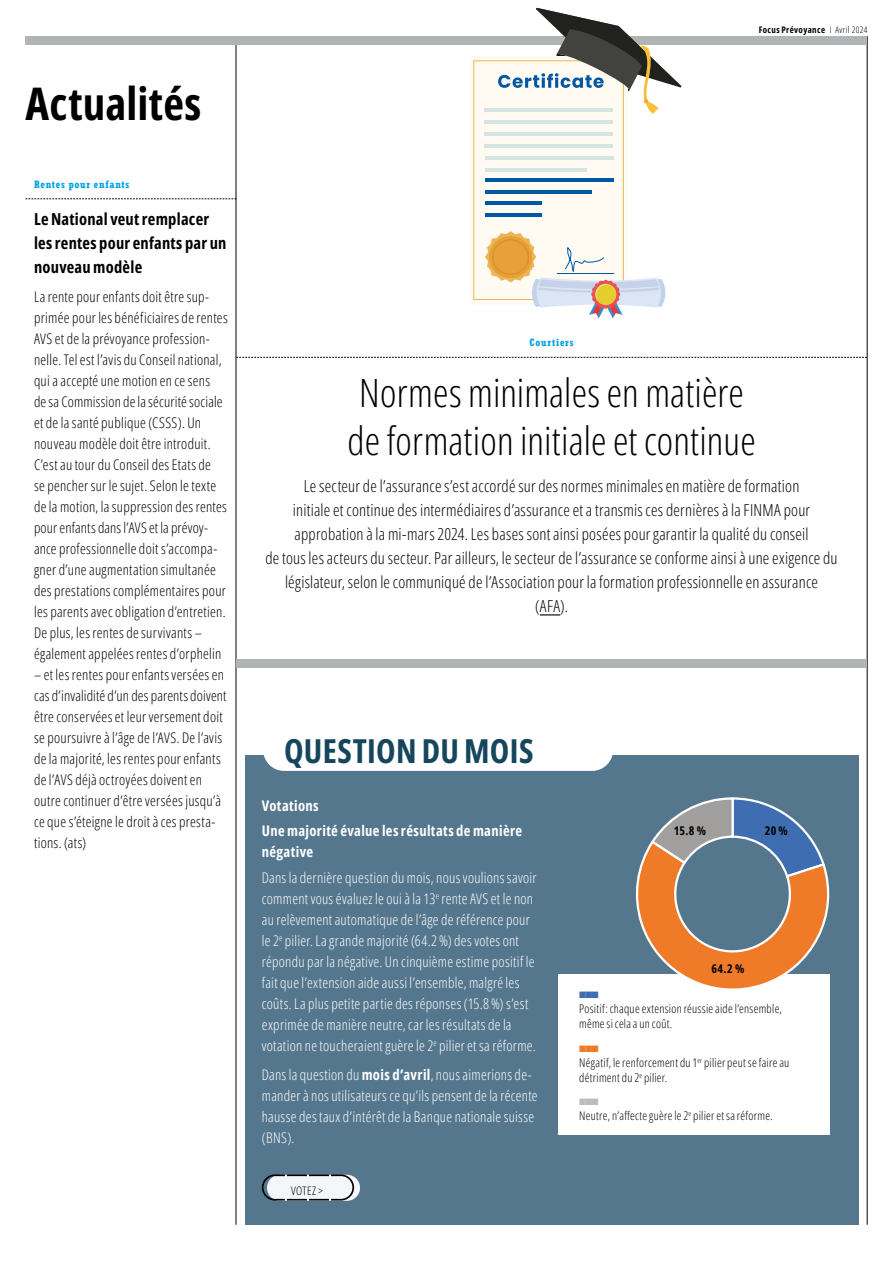
<style>
.page{position:relative;width:893px;height:1263px;background:#fff}
.page>*{position:absolute;margin:0;border:0;box-sizing:border-box;transform-origin:0 0}
.t1{font:700 45px "Open Sans Condensed";letter-spacing:.005em;color:#000}
.t2{font:300 39px/48px "Open Sans Condensed";letter-spacing:.005em;color:#000;text-align:center}
.t3{font:700 33px "Open Sans Condensed";letter-spacing:.01em;color:#15465d}
.t4{font:300 16.5px/24px "Open Sans Condensed";letter-spacing:.015em;color:#000;text-align:center}
.t5{font:700 16.5px/24px "Open Sans Condensed";letter-spacing:.015em;color:#000}
.t6{font:300 14.7px/21px "Open Sans Condensed";letter-spacing:.02em;color:#000}
.t7{font:300 14.7px/21px "Open Sans Condensed";letter-spacing:.02em;color:#fff}
.t8{font:700 14.7px/25.2px "Open Sans Condensed";letter-spacing:.025em;color:#fff}
.t9{font:300 12px/15px "Open Sans Condensed";letter-spacing:.02em;color:#000}
.t10{font:700 12px "Open Sans Condensed";color:#000}
.t11{font:12px "Lucida Console";color:#3e6db1}
.t12{font:12px "Lucida Console";color:#ef7b29}
.t13{font:12px "Lucida Console";color:#bbbdbd}
.t14{font:300 11.7px "Open Sans Condensed";letter-spacing:.035em;color:#000}
.t15{font:700 condensed 10.5px "Rockwell";letter-spacing:.075em;color:#00a1e5}
.t16{font:700 9px "Open Sans Condensed";letter-spacing:.04em;color:#000}
.s1{font-weight:300}
.s2{font-weight:700}
</style>
<div class="page">
<hr style="left:867px;top:36px;width:1px;height:1189px;background:#000">
<div style="left:26px;top:36px;width:841px;height:9px;background:#b1b4b4"></div>
<hr style="left:236px;top:45px;width:1px;height:1180px;background:#000">
<div style="left:245px;top:755px;width:614px;height:469px;background:#55778e"></div>
<div style="left:265px;top:719px;width:347px;height:50px;background:#fff;border-radius:20px"></div>
<div style="left:263px;top:717px;width:350px;height:54px;border:3px solid #fff;border-radius:20px"></div>
<div style="left:267px;top:1175px;width:93px;height:26px;background:#f5f6f9;border-radius:13px"></div>
<svg style="left:261px;top:1174px;width:94px;height:27px"></svg>
<svg style="left:236px;top:357px;width:631px;height:1px"></svg>
<svg style="left:540px;top:614px;width:20px;height:1px"></svg>
<svg style="left:26px;top:198px;width:210px;height:1px"></svg>
<div style="left:236px;top:659px;width:631px;height:9px;background:#b1b4b4"></div>
<div style="left:470px;top:56px;width:158px;height:248px;background:#fffaf2"></div>
<hr style="left:485px;top:108px;width:128px;height:3px;background:#d5e4e3">
<hr style="left:485px;top:120px;width:128px;height:3px;background:#d5e4e3">
<hr style="left:485px;top:132px;width:128px;height:4px;background:#d5e4e3">
<hr style="left:485px;top:144px;width:128px;height:4px;background:#d5e4e3">
<hr style="left:486px;top:156px;width:128px;height:4px;background:#d5e4e3">
<hr style="left:486px;top:168px;width:101px;height:4px;background:#d5e4e3">
<hr style="left:486px;top:178px;width:128px;height:4px;background:#0058a3">
<hr style="left:486px;top:190px;width:106px;height:4px;background:#0058a3">
<hr style="left:486px;top:201px;width:56px;height:3px;background:#0058a3">
<hr style="left:486px;top:214px;width:56px;height:3px;background:#0058a3">
<div style="left:473px;top:60px;width:151px;height:240px;border:1px solid #edb553"></div>
<svg style="left:485px;top:231px;width:181px;height:87px"></svg>
<svg style="left:498px;top:8px;width:183px;height:106px"></svg>
<div style="left:558px;top:974px;width:271px;height:161px;background:#fff"></div>
<svg style="left:635px;top:797px;width:195px;height:207px"></svg>
<h1 class="t1" style="left:26px;top:72px;width:177px">Actualités</h1>
<p class="t15" style="left:34px;top:178px;width:97px">Rentes pour enfants</p>
<p class="t5" style="left:34px;top:206px;width:194px">Le National veut remplacer les rentes pour enfants par un nouveau modèle</p>
<p class="t6" style="left:34px;top:286px;width:195px">La rente pour enfants doit être sup&shy;primée pour les bénéficiaires de rentes AVS et de la prévoyance profession&shy;nelle. Tel est l’avis du Conseil national, qui a accepté une motion en ce sens<br>de sa Commission de la sécurité sociale et de la santé publique (CSSS). Un nouveau modèle doit être introduit.<br>C’est au tour du Conseil des Etats de<br>se pencher sur le sujet. Selon le texte de la motion, la suppression des rentes pour enfants dans l’AVS et la prévoy&shy;ance professionnelle doit s’accompa&shy;gner d’une augmentation simultanée des prestations complémentaires pour les parents avec obligation d’entretien.<br>De plus, les rentes de survivants – également appelées rentes d’orphelin</p>
<p class="t6" style="left:34px;top:664px;width:194px">– et les rentes pour enfants versées en cas d’invalidité d’un des parents doivent être conservées et leur versement doit se poursuivre à l’âge de l’AVS. De l’avis de la majorité, les rentes pour enfants de l’AVS déjà octroyées doivent en outre continuer d’être versées jusqu’à ce que s’éteigne le droit à ces presta&shy;tions. (ats)</p>
<p class="t16" style="left:759px;top:24px;width:110px">Focus Prévoyance <span class="s1">I Avril 2024</span></p>
<p class="t15" style="left:530px;top:336px;width:46px">Courtiers</p>
<h2 class="t2" style="left:347px;top:368px;width:410px">Normes minimales en matière de formation initiale et continue</h2>
<p class="t4" style="left:265px;top:473px;width:574px">Le secteur de l’assurance s’est accordé sur des normes minimales en matière de formation<br>initiale et continue des intermédiaires d’assurance et a transmis ces dernières à la FINMA pour approbation à la mi-mars 2024. Les bases sont ainsi posées pour garantir la qualité du conseil<br>de tous les acteurs du secteur. Par ailleurs, le secteur de l’assurance se conforme ainsi à une exigence du législateur, selon le communiqué de l’Association pour la formation professionnelle en assurance<br>(AFA).</p>
<h3 class="t3" style="left:284px;top:729px;width:251px">QUESTION DU MOIS</h3>
<p class="t8" style="left:262px;top:793px;width:262px">Votations<br>Une majorité évalue les résultats de manière</p>
<p class="t8" style="left:262px;top:839px;width:53px">négative</p>
<p class="t7" style="left:262px;top:866px;width:276px">Dans la dernière question du mois, nous voulions savoir comment vous évaluez le oui à la 13<sup>e</sup> rente AVS et le non au relèvement automatique de l’âge de référence pour le 2<sup>e</sup> pilier. La grande majorité (64.2 %) des votes ont répondu par la négative. Un cinquième estime positif le fait que l’extension aide aussi l’ensemble, malgré les coûts. La plus petite partie des réponses (15.8 %) s’est exprimée de manière neutre, car les résultats de la votation ne toucheraient guère le 2<sup>e</sup> pilier et sa réforme.</p>
<p class="t7" style="left:262px;top:1064px;width:277px">Dans la question du <span class="s2">mois d’avril</span>, nous aimerions de&shy;mander à nos utilisateurs ce qu’ils pensent de la récente hausse des taux d’intérêt de la Banque nationale suisse (BNS).</p>
<p class="t14" style="left:291px;top:1182px;width:33px">VOTEZ &gt;</p>
<p class="t10" style="left:674px;top:822px;width:34px">15.8 %</p>
<p class="t10" style="left:765px;top:822px;width:25px">20 %</p>
<p class="t10" style="left:711px;top:960px;width:34px">64.2 %</p>
<p class="t11" style="left:579px;top:989px;width:21px">■■■</p>
<p class="t9" style="left:579px;top:1001px;width:204px">Positif: chaque extension réussie aide l’ensemble, même si cela a un coût.</p>
<p class="t12" style="left:579px;top:1042px;width:21px">■■■</p>
<p class="t9" style="left:579px;top:1054px;width:212px">Négatif, le renforcement du 1<sup>er</sup> pilier peut se faire au détriment du 2<sup>e</sup> pilier.</p>
<p class="t13" style="left:579px;top:1096px;width:21px">■■■</p>
<p class="t9" style="left:579px;top:1108px;width:195px">Neutre, n’affecte guère le 2<sup>e</sup> pilier et sa réforme.</p>
</div>
